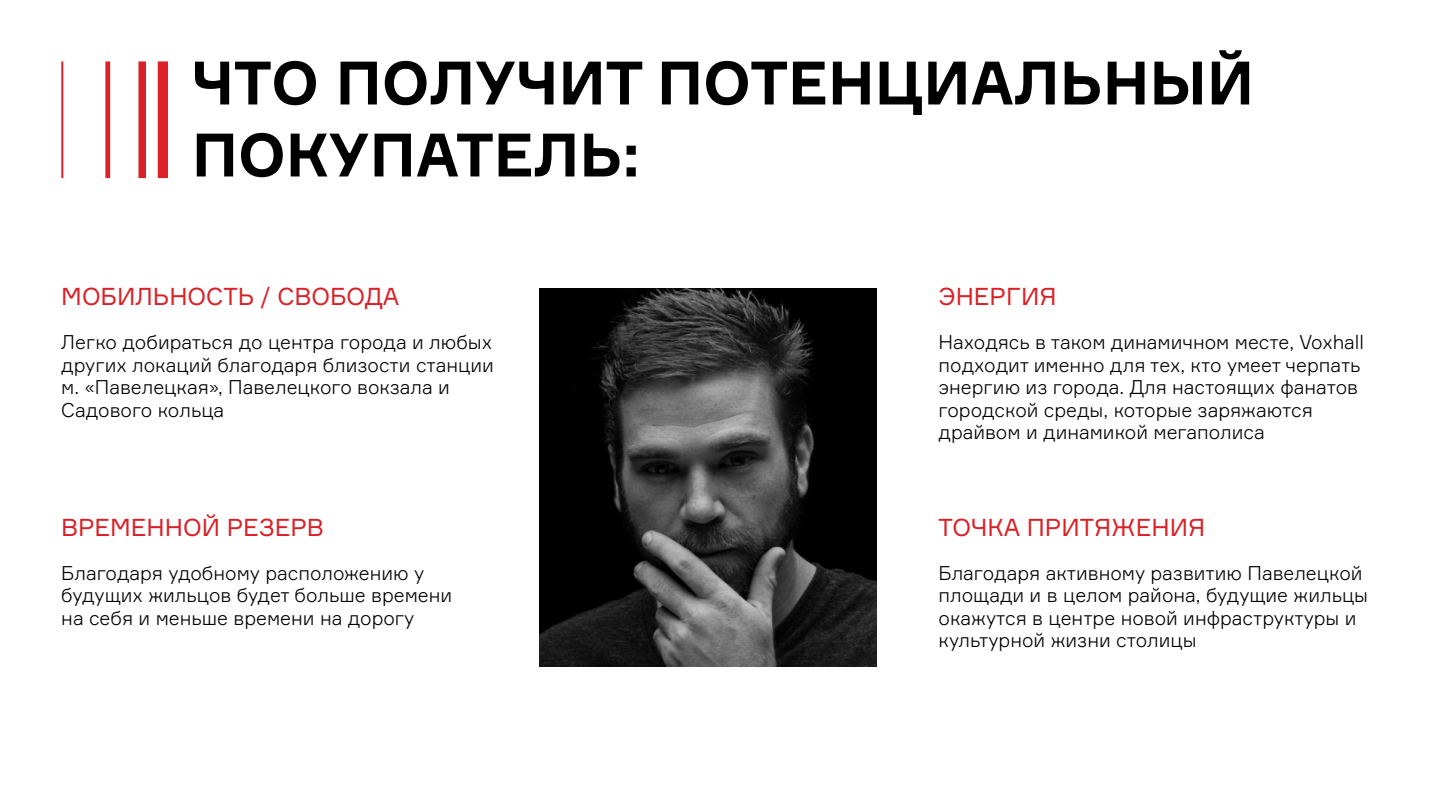
<style>
.page{position:relative;width:1440px;height:810px;background:#fff}
.page>*{position:absolute;margin:0;border:0;box-sizing:border-box;transform-origin:0 0}
.t1{font:700 60px/72px "Formular";color:#000}
.t2{font:24px "Formular";color:#da2128}
.t3{font:300 19.5px/22.5px "Formular";color:#000}
</style>
<div class="page">
<svg style="left:61px;top:61px;width:107px;height:117px"></svg>
<img style="left:540px;top:289px;width:336px;height:378px">
<h1 class="t1" style="left:192px;top:46px;width:1064px">ЧТО ПОЛУЧИТ ПОТЕНЦИАЛЬНЫЙ<br>ПОКУПАТЕЛЬ:</h1>
<p class="t2" style="left:61px;top:282px;width:340px">МОБИЛЬНОСТЬ / СВОБОДА</p>
<p class="t3" style="left:61px;top:331px;width:434px">Легко добираться до центра города и любых других локаций благодаря близости станции м. «Павелецкая», Павелецкого вокзала и Садового кольца</p>
<p class="t2" style="left:61px;top:512px;width:264px">ВРЕМЕННОЙ РЕЗЕРВ</p>
<p class="t3" style="left:61px;top:561px;width:392px">Благодаря удобному расположению у будущих жильцов будет больше времени на себя и меньше времени на дорогу</p>
<p class="t2" style="left:939px;top:282px;width:119px">ЭНЕРГИЯ</p>
<p class="t3" style="left:939px;top:331px;width:427px">Находясь в таком динамичном месте, Voxhall подходит именно для тех, кто умеет черпать энергию из города. Для настоящих фанатов городской среды, которые заряжаются драйвом и динамикой мегаполиса</p>
<p class="t2" style="left:939px;top:512px;width:268px">ТОЧКА ПРИТЯЖЕНИЯ</p>
<p class="t3" style="left:939px;top:561px;width:431px">Благодаря активному развитию Павелецкой площади и в целом района, будущие жильцы окажутся в центре новой инфраструктуры и культурной жизни столицы</p>
</div>
